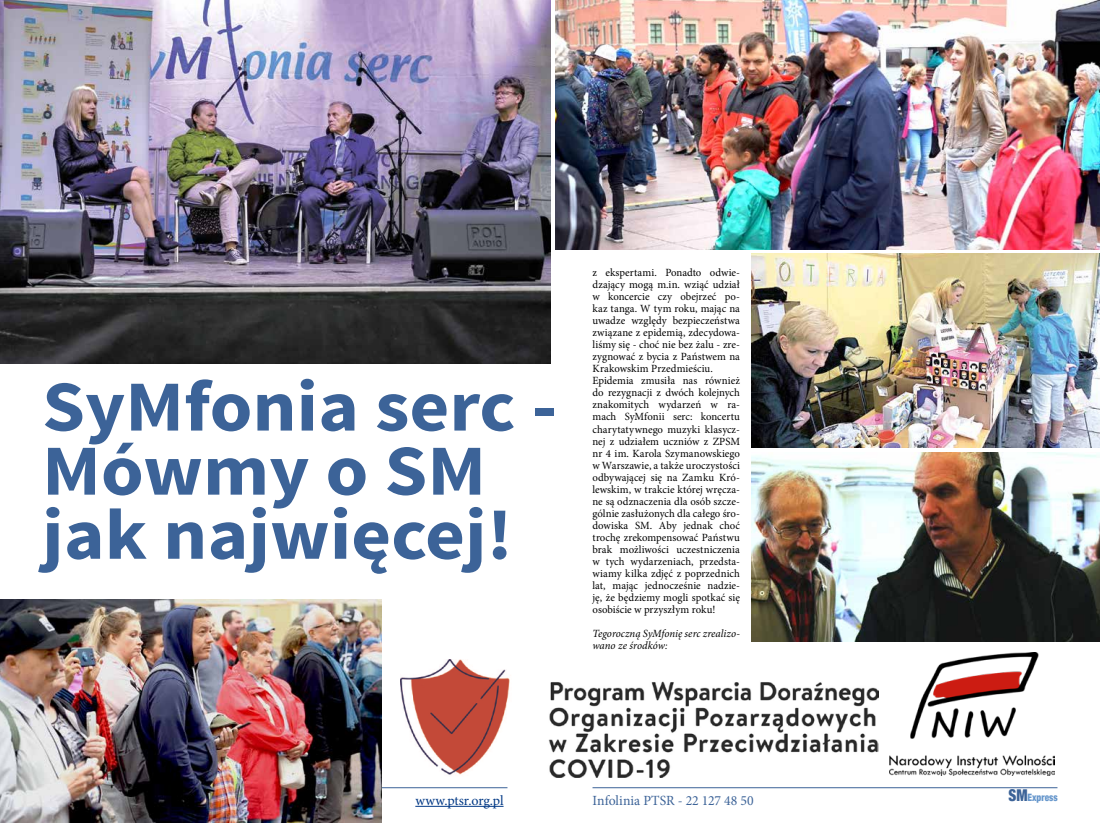
<style>
.page{position:relative;width:1100px;height:823px;background:#fff}
.page>*{position:absolute;margin:0;border:0;box-sizing:border-box;transform-origin:0 0}
.t1{font:700 71.7px/64px "Source Sans Pro";color:#3c6398;scale:1.08 1}
.t2{font:14px "Minion Pro";color:#3c6398}
.t3{font:14px "Minion Pro";letter-spacing:-.01em;color:#003885}
.t4{font:11px/12px "Minion Pro";letter-spacing:.005em;color:#000}
.t5{font:italic 11px/12px "Minion Pro";color:#000}
.t6{font:900 condensed 10.2px "Helvetica Neue";color:#6797cc;scale:.91 1}
.s1{font-size:16.3px;color:#3c6398}
</style>
<div class="page">
<hr style="left:43px;top:786px;width:464px;height:1px;background:#3c6398">
<hr style="left:592px;top:786px;width:465px;height:1px;background:#3c6398">
<hr style="left:415px;top:805px;width:88px;height:1px;background:#003885">
<img style="left:890px;top:652px;width:164px;height:123px">
<img style="left:401px;top:659px;width:477px;height:117px">
<img style="left:751px;top:452px;width:349px;height:189px">
<img style="left:0;top:599px;width:381px;height:223px">
<img style="left:751px;top:253px;width:349px;height:194px">
<img style="left:0;top:0;width:550px;height:363px">
<img style="left:556px;top:0;width:544px;height:249px">
<h1 class="t1" style="left:42px;top:377px;width:478px">SyMfonia serc -<br>Mówmy o SM jak najwięcej!</h1>
<p class="t4" style="left:592px;top:267px;width:149px">z ekspertami. Ponadto odwie&shy;dzający mogą m.in. wziąć udział w koncercie czy obejrzeć po&shy;kaz tanga. W tym roku, mając na uwadze względy bezpieczeństwa związane z epidemią, zdecydowa&shy;liśmy się - choć nie bez żalu - zre&shy;zygnować z bycia z Państwem na<br>Krakowskim Przedmieściu.<br>Epidemia zmusiła nas również do rezygnacji z dwóch kolejnych znakomitych wydarzeń w ra&shy;mach SyMfonii serc: koncertu charytatywnego muzyki klasycz&shy;nej z udziałem uczniów z ZPSM nr 4 im. Karola Szymanowskiego w Warszawie, a także uroczystości odbywającej się na Zamku Kró&shy;lewskim, w trakcie której wręcza&shy;ne są odznaczenia dla osób szcze&shy;gólnie zasłużonych dla całego śro&shy;dowiska SM. Aby jednak choć trochę zrekompensować Państwu brak możliwości uczestniczenia w tych wydarzeniach, przedsta&shy;wiamy kilka zdjęć z poprzednich lat, mając jednocześnie nadzie&shy;ję, że będziemy mogli spotkać się osobiście w przyszłym roku!</p>
<p class="t5" style="left:592px;top:626px;width:149px">Tegoroczną SyMfonię serc zrealizo&shy;wano ze środków:</p>
<p class="t3" style="left:415px;top:790px;width:90px">www.ptsr.org.pl</p>
<p class="t2" style="left:592px;top:790px;width:163px">Infolinia PTSR - 22 127 48 50</p>
<p class="t6" style="left:1008px;top:788px;width:55px"><span class="s1">S M</span> Express</p>
</div>
